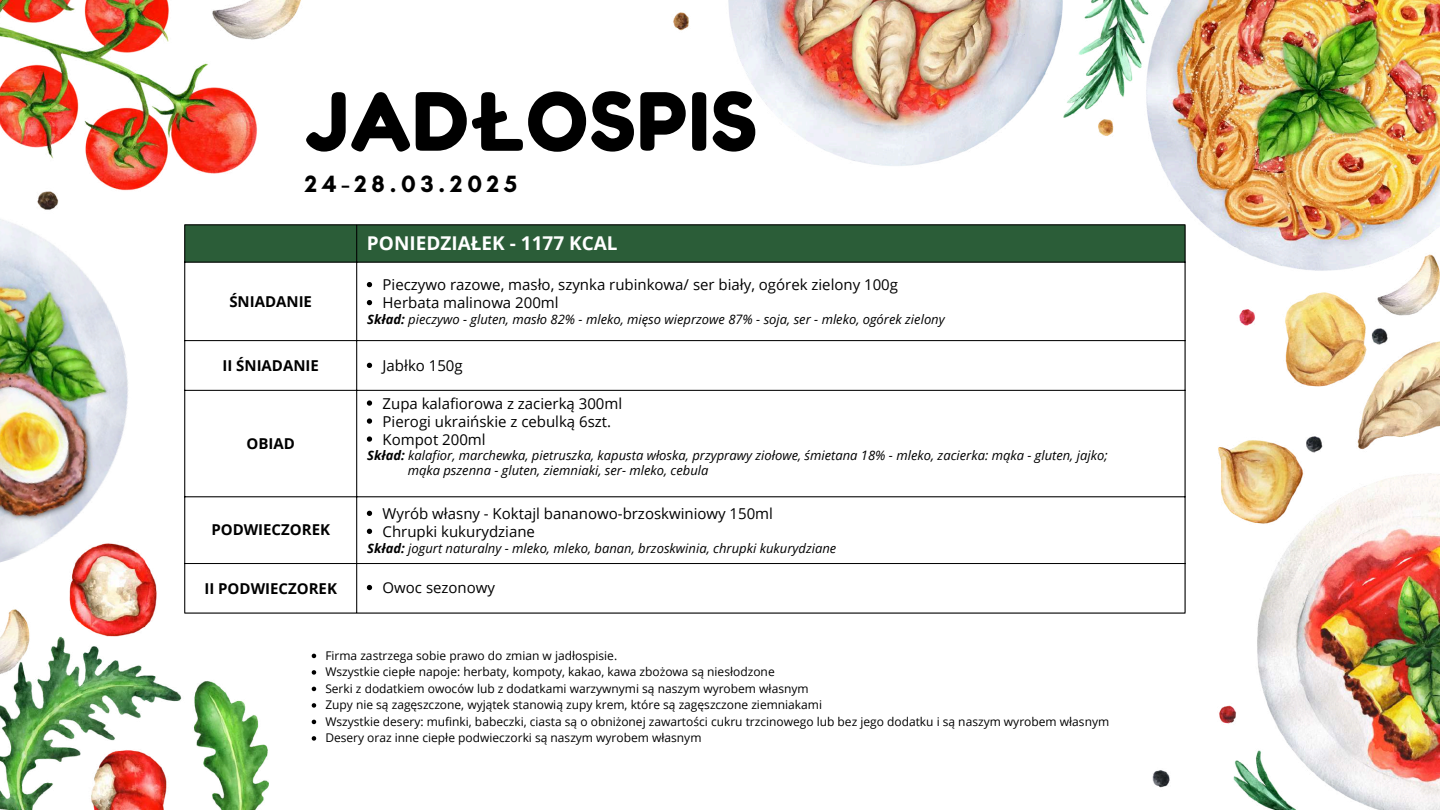
<style>
.page{position:relative;width:1440px;height:810px;background:#fff}
.page>*{position:absolute;margin:0;border:0;box-sizing:border-box;transform-origin:0 0}
.t1{font:80px "Fredoka One";letter-spacing:.015em;color:#000}
.t2{font:700 24px "Glacial Indifference";letter-spacing:.2em;color:#000}
.t3{font:700 19px "Open Sans";color:#fff}
.t4{font:15px/18px "Open Sans";color:#000}
.t5{font:700 15px "Open Sans";color:#000}
.t6{font:italic 13px/15px "Open Sans";color:#000}
.t7{font:12px/16.5px "Open Sans";color:#000}
.s1{font-weight:700}
</style>
<div class="page">
<img style="left:648px;top:0;width:792px;height:810px">
<img style="left:0;top:478px;width:284px;height:332px">
<img style="left:0;top:0;width:318px;height:225px">
<div style="left:185px;top:226px;width:1000px;height:36px;background:#2b5d38"></div>
<svg style="left:367px;top:282px;width:5px;height:5px"></svg>
<svg style="left:367px;top:300px;width:5px;height:5px"></svg>
<svg style="left:367px;top:363px;width:5px;height:5px"></svg>
<svg style="left:367px;top:400px;width:5px;height:6px"></svg>
<svg style="left:367px;top:418px;width:5px;height:6px"></svg>
<svg style="left:367px;top:436px;width:5px;height:6px"></svg>
<svg style="left:367px;top:511px;width:5px;height:5px"></svg>
<svg style="left:367px;top:529px;width:5px;height:5px"></svg>
<svg style="left:367px;top:585px;width:5px;height:5px"></svg>
<hr style="left:184px;top:225px;width:1px;height:388px;background:#000">
<hr style="left:356px;top:225px;width:1px;height:388px;background:#000">
<hr style="left:1185px;top:225px;width:1px;height:388px;background:#000">
<hr style="left:184px;top:225px;width:1001px;height:1px;background:#000">
<hr style="left:184px;top:262px;width:1001px;height:1px;background:#000">
<hr style="left:184px;top:340px;width:1001px;height:1px;background:#000">
<hr style="left:184px;top:390px;width:1001px;height:1px;background:#000">
<hr style="left:184px;top:496px;width:1001px;height:1px;background:#000">
<hr style="left:184px;top:563px;width:1001px;height:1px;background:#000">
<hr style="left:184px;top:613px;width:1001px;height:1px;background:#000">
<img style="left:0;top:170px;width:170px;height:441px">
<svg style="left:312px;top:654px;width:4px;height:4px"></svg>
<svg style="left:312px;top:670px;width:4px;height:5px"></svg>
<svg style="left:312px;top:687px;width:4px;height:4px"></svg>
<svg style="left:312px;top:703px;width:4px;height:5px"></svg>
<svg style="left:312px;top:720px;width:4px;height:4px"></svg>
<svg style="left:312px;top:736px;width:4px;height:5px"></svg>
<h1 class="t1" style="left:305px;top:73px;width:454px">JADŁOSPIS</h1>
<h2 class="t2" style="left:305px;top:169px;width:214px">24-28.03.2025</h2>
<p class="t5" style="left:229px;top:291px;width:84px">ŚNIADANIE</p>
<h3 class="t3" style="left:367px;top:230px;width:252px">PONIEDZIAŁEK - 1177 KCAL</h3>
<p class="t4" style="left:383px;top:275px;width:517px">Pieczywo razowe, masło, szynka rubinkowa/ ser biały, ogórek zielony 100g<br>Herbata malinowa 200ml</p>
<p class="t6" style="left:367px;top:311px;width:579px"><span class="s1">Skład:</span> pieczywo - gluten, masło 82% - mleko, mięso wieprzowe 87% - soja, ser - mleko, ogórek zielony</p>
<p class="t5" style="left:222px;top:355px;width:98px">II ŚNIADANIE</p>
<p class="t4" style="left:383px;top:356px;width:82px">Jabłko 150g</p>
<p class="t5" style="left:247px;top:433px;width:50px">OBIAD</p>
<p class="t5" style="left:211px;top:519px;width:120px">PODWIECZOREK</p>
<p class="t4" style="left:383px;top:394px;width:241px">Zupa kalafiorowa z zacierką 300ml<br>Pierogi ukraińskie z cebulką 6szt.<br>Kompot 200ml</p>
<p class="t6" style="left:408px;top:448px;width:701px;text-indent:-41px"><span class="s1">Skład:</span> kalafior, marchewka, pietruszka, kapusta włoska, przyprawy ziołowe, śmietana 18% - mleko, zacierka: mąka - gluten, jajko; mąka pszenna - gluten, ziemniaki, ser- mleko, cebula</p>
<p class="t4" style="left:383px;top:504px;width:392px">Wyrób własny - Koktajl bananowo-brzoskwiniowy 150ml<br>Chrupki kukurydziane</p>
<p class="t6" style="left:367px;top:540px;width:471px"><span class="s1">Skład:</span> jogurt naturalny - mleko, mleko, banan, brzoskwinia, chrupki kukurydziane</p>
<p class="t5" style="left:204px;top:578px;width:134px">II PODWIECZOREK</p>
<p class="t4" style="left:383px;top:578px;width:114px">Owoc sezonowy</p>
<p class="t7" style="left:325px;top:647px;width:785px">Firma zastrzega sobie prawo do zmian w jadłospisie.<br>Wszystkie ciepłe napoje: herbaty, kompoty, kakao, kawa zbożowa są niesłodzone<br>Serki z dodatkiem owoców lub z dodatkami warzywnymi są naszym wyrobem własnym<br>Zupy nie są zagęszczone, wyjątek stanowią zupy krem, które są zagęszczone ziemniakami<br>Wszystkie desery: mufinki, babeczki, ciasta są o obniżonej zawartości cukru trzcinowego lub bez jego dodatku i są naszym wyrobem własnym Desery oraz inne ciepłe podwieczorki są naszym wyrobem własnym</p>
</div>
